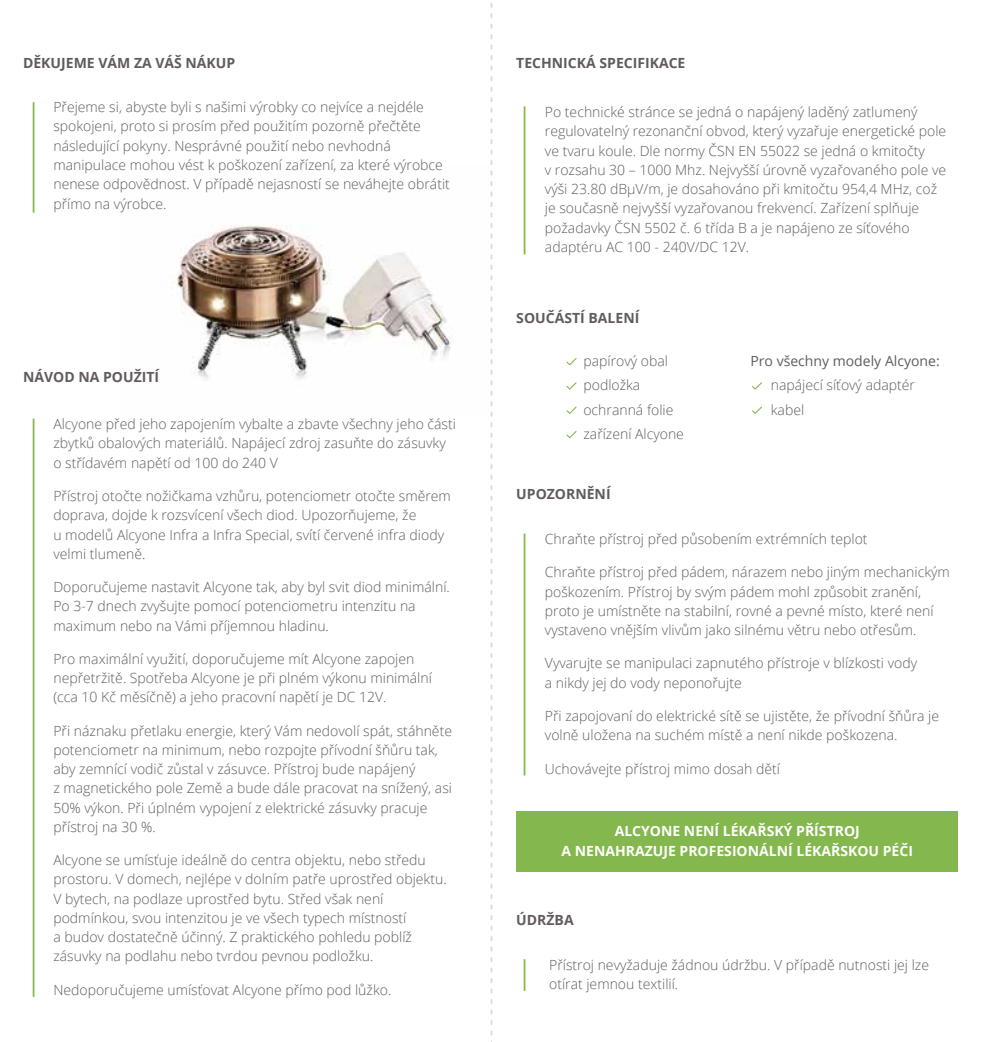
<style>
.page{position:relative;width:983px;height:1042px;background:#fff}
.page>*{position:absolute;margin:0;border:0;box-sizing:border-box;transform-origin:0 0}
.t1{font:300 14px/19.2px "Open Sans";color:#615b5e}
.t2{font:700 14px "Open Sans";color:#615b5e}
.t3{font:700 14px/19.2px "Open Sans";color:#fff;text-align:center}
.t4{font:14px "Open Sans";color:#615b5e}
</style>
<div class="page">
<img style="left:172px;top:171px;width:321px;height:245px">
<div style="left:516px;top:811px;width:441px;height:61px;background:#84b74d"></div>
<hr style="left:33px;top:102px;width:1px;height:111px;background:#84b74d">
<svg style="left:490px;top:3px;width:2px;height:1039px"></svg>
<hr style="left:523px;top:106px;width:2px;height:148px;background:#84b74d">
<hr style="left:523px;top:533px;width:2px;height:242px;background:#84b74d">
<hr style="left:523px;top:959px;width:2px;height:32px;background:#84b74d">
<hr style="left:33px;top:418px;width:1px;height:579px;background:#84b74d">
<svg style="left:566px;top:358px;width:10px;height:7px"></svg>
<svg style="left:566px;top:382px;width:10px;height:8px"></svg>
<svg style="left:566px;top:406px;width:10px;height:8px"></svg>
<svg style="left:566px;top:431px;width:10px;height:7px"></svg>
<svg style="left:752px;top:382px;width:9px;height:8px"></svg>
<svg style="left:752px;top:407px;width:9px;height:7px"></svg>
<p class="t2" style="left:23px;top:53px;width:214px">DĚKUJEME VÁM ZA VÁŠ NÁKUP</p>
<p class="t2" style="left:516px;top:53px;width:171px">TECHNICKÁ SPECIFIKACE</p>
<p class="t1" style="left:53px;top:97px;width:398px">Přejeme si, abyste byli s našimi výrobky co nejvíce a nejdéle spokojeni, proto si prosím před použitím pozorně přečtěte následující pokyny. Nesprávné použití nebo nevhodná manipulace mohou vést k poškození zařízení, za které výrobce nenese odpovědnost. V případě nejasností se neváhejte obrátit přímo na výrobce.</p>
<p class="t1" style="left:544px;top:102px;width:403px">Po technické stránce se jedná o napájený laděný zatlumený regulovatelný rezonanční obvod, který vyzařuje energetické pole ve tvaru koule. Dle normy ČSN EN 55022 se jedná o kmitočty<br>v rozsahu 30 – 1000 Mhz. Nejvyšší úrovně vyzařovaného pole ve výši 23.80 dBμV/m, je dosahováno při kmitočtu 954,4 MHz, což je současně nejvyšší vyzařovanou frekvencí. Zařízení splňuje požadavky ČSN 5502 č. 6 třída B a je napájeno ze síťového adaptéru AC 100 - 240V/DC 12V.</p>
<p class="t2" style="left:23px;top:367px;width:137px">NÁVOD NA POUŽITÍ</p>
<p class="t1" style="left:53px;top:414px;width:404px">Alcyone před jeho zapojením vybalte a zbavte všechny jeho části zbytků obalových materiálů. Napájecí zdroj zasuňte do zásuvky o střídavém napětí od 100 do 240 V</p>
<p class="t1" style="left:53px;top:486px;width:399px">Přístroj otočte nožičkama vzhůru, potenciometr otočte směrem doprava, dojde k rozsvícení všech diod. Upozorňujeme, že<br>u modelů Alcyone Infra a Infra Special, svítí červené infra diody velmi tlumeně.</p>
<p class="t1" style="left:53px;top:577px;width:398px">Doporučujeme nastavit Alcyone tak, aby byl svit diod minimální.<br>Po 3-7 dnech zvyšujte pomocí potenciometru intenzitu na maximum nebo na Vámi příjemnou hladinu.</p>
<p class="t1" style="left:53px;top:649px;width:380px">Pro maximální využití, doporučujeme mít Alcyone zapojen nepřetržitě. Spotřeba Alcyone je při plném výkonu minimální (cca 10 Kč měsíčně) a jeho pracovní napětí je DC 12V.</p>
<p class="t1" style="left:53px;top:720px;width:400px">Při náznaku přetlaku energie, který Vám nedovolí spát, stáhněte potenciometr na minimum, nebo rozpojte přívodní šňůru tak, aby zemnící vodič zůstal v zásuvce. Přístroj bude napájený<br>z magnetického pole Země a bude dále pracovat na snížený, asi 50% výkon. Při úplném vypojení z elektrické zásuvky pracuje přístroj na 30 %.</p>
<p class="t1" style="left:53px;top:850px;width:394px">Alcyone se umísťuje ideálně do centra objektu, nebo středu prostoru. V domech, nejlépe v dolním patře uprostřed objektu.<br>V bytech, na podlaze uprostřed bytu. Střed však není podmínkou, svou intenzitou je ve všech typech místností<br>a budov dostatečně účinný. Z praktického pohledu poblíž zásuvky na podlahu nebo tvrdou pevnou podložku.</p>
<p class="t1" style="left:53px;top:979px;width:339px">Nedoporučujeme umísťovat Alcyone přímo pod lůžko.</p>
<p class="t2" style="left:516px;top:308px;width:124px">SOUČÁSTÍ BALENÍ</p>
<p class="t1" style="left:583px;top:348px;width:102px;line-height:24.5px">papírový obal podložka ochranná folie zařízení Alcyone</p>
<p class="t2" style="left:516px;top:484px;width:96px">UPOZORNĚNÍ</p>
<p class="t4" style="left:750px;top:351px;width:191px">Pro všechny modely Alcyone:</p>
<p class="t1" style="left:770px;top:372px;width:146px;line-height:24.5px">napájecí síťový adaptér kabel</p>
<p class="t1" style="left:544px;top:529px;width:324px">Chraňte přístroj před působením extrémních teplot</p>
<p class="t1" style="left:544px;top:562px;width:406px">Chraňte přístroj před pádem, nárazem nebo jiným mechanickým poškozením. Přístroj by svým pádem mohl způsobit zranění, proto je umístněte na stabilní, rovné a pevné místo, které není vystaveno vnějším vlivům jako silnému větru nebo otřesům.</p>
<p class="t1" style="left:544px;top:653px;width:373px">Vyvarujte se manipulaci zapnutého přístroje v blízkosti vody a nikdy jej do vody neponořujte</p>
<p class="t1" style="left:544px;top:706px;width:395px">Při zapojovaní do elektrické sítě se ujistěte, že přívodní šňůra je volně uložena na suchém místě a není nikde poškozena.</p>
<p class="t1" style="left:544px;top:758px;width:236px">Uchovávejte přístroj mimo dosah dětí</p>
<p class="t3" style="left:561px;top:821px;width:353px">ALCYONE NENÍ LÉKAŘSKÝ PŘÍSTROJ<br>A NENAHRAZUJE PROFESIONÁLNÍ LÉKAŘSKOU PÉČI</p>
<p class="t2" style="left:516px;top:910px;width:59px">ÚDRŽBA</p>
<p class="t1" style="left:549px;top:955px;width:381px">Přístroj nevyžaduje žádnou údržbu. V případě nutnosti jej lze otírat jemnou textilií.</p>
</div>
